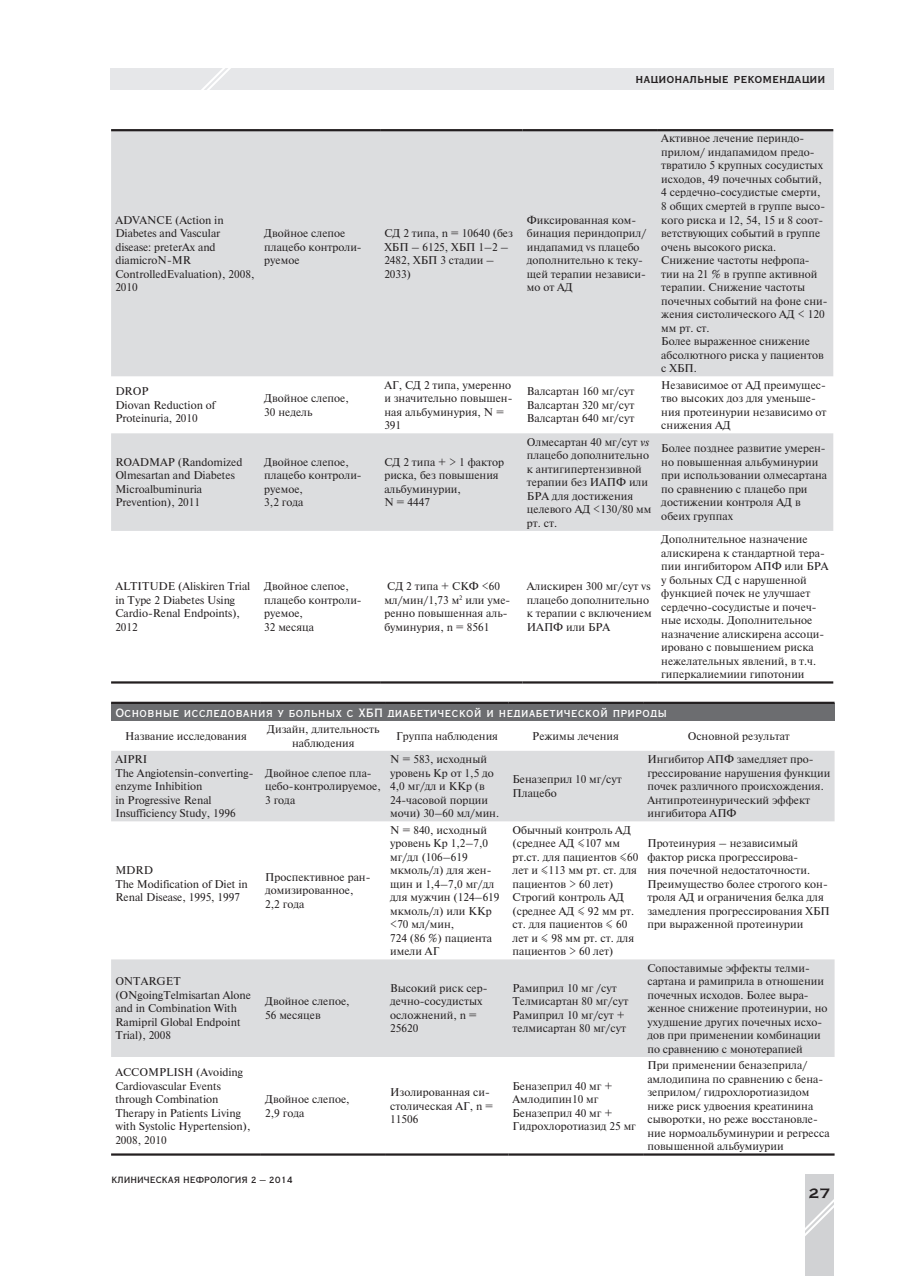
<style>
.page{position:relative;width:915px;height:1276px;background:#fff}
.page>*{position:absolute;margin:0;border:0;box-sizing:border-box;transform-origin:0 0}
.t1{font:700 13.5px "Vacansia Extended C";color:#231f20}
.t2{font:12px "Vacansia Medium C";color:#fff}
.t3{font:700 12px "Vacansia C";color:#231f20}
.t4{font:11.25px/13.5px "Newton";color:#231f20}
.t5{font:9px "Vacansia Medium C";color:#231f20}
.s1{font-style:italic}
</style>
<div class="page">
<div style="left:804px;top:1174px;width:29px;height:102px;background:#d1d2d4"></div>
<div style="left:111px;top:68px;width:722px;height:21px;background:#e6e7e9"></div>
<svg style="left:196px;top:68px;width:42px;height:22px"></svg>
<svg style="left:804px;top:1196px;width:30px;height:48px"></svg>
<svg style="left:111px;top:131px;width:722px;height:400px;background:#e0e1e3"></svg>
<hr style="left:111px;top:129px;width:149px;height:2px;background:#231f20">
<hr style="left:260px;top:129px;width:120px;height:2px;background:#231f20">
<hr style="left:380px;top:129px;width:142px;height:2px;background:#231f20">
<hr style="left:522px;top:129px;width:134px;height:2px;background:#231f20">
<hr style="left:656px;top:129px;width:177px;height:2px;background:#231f20">
<hr style="left:111px;top:681px;width:149px;height:2px;background:#231f20">
<hr style="left:260px;top:681px;width:120px;height:2px;background:#231f20">
<hr style="left:380px;top:681px;width:142px;height:2px;background:#231f20">
<hr style="left:522px;top:681px;width:134px;height:2px;background:#231f20">
<hr style="left:656px;top:681px;width:177px;height:2px;background:#231f20">
<div style="left:111px;top:703px;width:723px;height:18px;background:#6c6d70"></div>
<svg style="left:111px;top:751px;width:723px;height:306px;fill:#dcdddf"></svg>
<hr style="left:111px;top:701px;width:150px;height:3px;background:#231f20">
<hr style="left:261px;top:701px;width:125px;height:3px;background:#231f20">
<hr style="left:386px;top:701px;width:122px;height:3px;background:#231f20">
<hr style="left:508px;top:701px;width:135px;height:3px;background:#231f20">
<hr style="left:643px;top:701px;width:191px;height:3px;background:#231f20">
<hr style="left:111px;top:1153px;width:150px;height:2px;background:#231f20">
<hr style="left:261px;top:1153px;width:125px;height:2px;background:#231f20">
<hr style="left:386px;top:1153px;width:122px;height:2px;background:#231f20">
<hr style="left:508px;top:1153px;width:135px;height:2px;background:#231f20">
<hr style="left:643px;top:1153px;width:191px;height:2px;background:#231f20">
<p class="t3" style="left:635px;top:72px;width:192px">национальные рекомендации</p>
<p class="t4" style="left:115px;top:212px;width:140px">ADVANCE (Action in<br>Diabetes and Vascular disease: preterAx and diamicroN-MR<br>ControlledEvaluation), 2008,<br>2010</p>
<p class="t4" style="left:264px;top:226px;width:99px">Двойное слепое плацебо контроли&shy;руемое</p>
<p class="t4" style="left:384px;top:226px;width:130px">СД 2 типа, n = 10640 (без<br>ХБП – 6125, ХБП 1–2 –<br>2482, ХБП 3 стадии –<br>2033)</p>
<p class="t4" style="left:526px;top:212px;width:121px">Фиксированная ком&shy;бинация периндоприл/ индапамид vs плацебо дополнительно к теку&shy;щей терапии независи&shy;мо от АД</p>
<p class="t4" style="left:661px;top:131px;width:168px">Активное лечение периндо&shy;прилом/ индапамидом предо&shy;твратило 5 крупных сосудистых исходов, 49 почечных событий,<br>4 сердечно-сосудистые смерти,<br>8 общих смертей в группе высо&shy;кого риска и 12, 54, 15 и 8 соот&shy;ветствующих событий в группе очень высокого риска.<br>Снижение частоты нефропа&shy;тии на 21 % в группе активной терапии. Снижение частоты почечных событий на фоне сни&shy;жения систолического АД &lt; 120 мм рт. ст.<br>Более выраженное снижение абсолютного риска у пациентов с ХБП.</p>
<p class="t4" style="left:115px;top:384px;width:103px">DROP<br>Diovan Reduction of<br>Proteinuria, 2010</p>
<p class="t4" style="left:264px;top:391px;width:86px">Двойное слепое,<br>30 недель</p>
<p class="t4" style="left:384px;top:377px;width:130px">АГ, СД 2 типа, умеренно и значительно повышен&shy;ная альбуминурия, N =<br>391</p>
<p class="t4" style="left:526px;top:384px;width:109px;text-align:justify">Валсартан 160 мг/сут Валсартан 320 мг/сут Валсартан 640 мг/сут</p>
<p class="t4" style="left:661px;top:377px;width:167px">Независимое от АД преимущес&shy;тво высоких доз для уменьше&shy;ния протеинурии независимо от снижения АД</p>
<p class="t4" style="left:115px;top:455px;width:128px">ROADMAP (Randomized<br>Olmesartan and Diabetes<br>Microalbuminuria<br>Prevention), 2011</p>
<p class="t4" style="left:264px;top:455px;width:99px">Двойное слепое, плацебо контроли&shy;руемое,<br>3,2 года</p>
<p class="t4" style="left:384px;top:455px;width:121px">СД 2 типа + &gt; 1 фактор риска, без повышения альбуминурии,<br>N = 4447</p>
<p class="t4" style="left:526px;top:435px;width:126px">Олмесартан 40 мг/сут <span class="s1">vs </span>плацебо дополнительно к антигипертензивной терапии без ИАПФ или<br>БРА для достижения целевого АД &lt;130/80 мм рт. ст.</p>
<p class="t4" style="left:661px;top:441px;width:167px">Более позднее развитие умерен&shy;но повышенная альбуминурии при использовании олмесартана по сравнению с плацебо при достижении контроля АД в обеих группах</p>
<p class="t4" style="left:661px;top:532px;width:169px">Дополнительное назначение алискирена к стандартной тера&shy;пии ингибитором АПФ или БРА у больных СД с нарушенной функцией почек не улучшает сердечно-сосудистые и почеч&shy;ные исходы. Дополнительное назначение алискирена ассоци&shy;ировано с повышением риска нежелательных явлений, в т.ч. гиперкалиемиии гипотонии</p>
<p class="t2" style="left:115px;top:705px;width:553px">Основные исследования у больных с ХБП диабетической и недиабетической природы</p>
<p class="t4" style="left:125px;top:729px;width:123px">Название исследования</p>
<p class="t4" style="left:267px;top:722px;width:114px;text-align:center">Дизайн, длительность наблюдения</p>
<p class="t4" style="left:396px;top:729px;width:103px">Группа наблюдения</p>
<p class="t4" style="left:532px;top:729px;width:88px">Режимы лечения</p>
<p class="t4" style="left:687px;top:729px;width:104px">Основной результат</p>
<p class="t4" style="left:115px;top:752px;width:139px">AIPRI<br>The Angiotensin-converting&shy;enzyme Inhibition<br>in Progressive Renal<br>Insufficiency Study, 1996</p>
<p class="t4" style="left:115px;top:579px;width:136px">ALTITUDE (Aliskiren Trial in Type 2 Diabetes Using<br>Cardio-Renal Endpoints),<br>2012</p>
<p class="t4" style="left:264px;top:579px;width:99px">Двойное слепое, плацебо контроли&shy;руемое,<br>32 месяца</p>
<p class="t4" style="left:384px;top:579px;width:127px">СД 2 типа + СКФ &lt;60 мл/мин/1,73 м<sup>2</sup> или уме&shy;ренно повышенная аль&shy;буминурия, n = 8561</p>
<p class="t4" style="left:526px;top:579px;width:126px">Алискирен 300 мг/сут vs плацебо дополнительно к терапии с включением<br>ИАПФ или БРА</p>
<p class="t4" style="left:647px;top:752px;width:184px">Ингибитор АПФ замедляет про&shy;грессирование нарушения функции почек различного происхождения.<br>Антипротеинурический эффект ингибитора АПФ</p>
<p class="t4" style="left:390px;top:752px;width:110px">N = 583, исходный уровень Кр от 1,5 до<br>4,0 мг/дл и ККр (в<br>24-часовой порции мочи) 30–60 мл/мин.</p>
<p class="t4" style="left:265px;top:765px;width:117px">Двойное слепое пла&shy;цебо-контролируемое,<br>3 года</p>
<p class="t4" style="left:512px;top:772px;width:111px">Беназеприл 10 мг/сут<br>Плацебо</p>
<p class="t4" style="left:115px;top:863px;width:134px">MDRD<br>The Modification of Diet in<br>Renal Disease, 1995, 1997</p>
<p class="t4" style="left:265px;top:870px;width:107px">Проспективное ран&shy;домизированное,<br>2,2 года</p>
<p class="t4" style="left:115px;top:974px;width:137px">ONTARGET (ONgoingTelmisartan Alone and in Combination With<br>Ramipril Global Endpoint<br>Trial), 2008</p>
<p class="t4" style="left:265px;top:994px;width:86px">Двойное слепое,<br>56 месяцев</p>
<p class="t4" style="left:390px;top:822px;width:111px">N = 840, исходный уровень Кр 1,2–7,0 мг/дл (106–619 мкмоль/л) для жен&shy;щин и 1,4–7,0 мг/дл для мужчин (124–619 мкмоль/л) или ККр &lt;70 мл/мин,<br>724 (86 %) пациента имели АГ</p>
<p class="t4" style="left:512px;top:822px;width:127px">Обычный контроль АД (среднее АД ≤107 мм рт.ст. для пациентов ≤60 лет и ≤113 мм рт. ст. для пациентов &gt; 60 лет)<br>Строгий контроль АД (среднее АД ≤ 92 мм рт. ст. для пациентов ≤ 60 лет и ≤ 98 мм рт. ст. для пациентов &gt; 60 лет)</p>
<p class="t4" style="left:390px;top:981px;width:99px">Высокий риск сер&shy;дечно-сосудистых осложнений, n =<br>25620</p>
<p class="t4" style="left:512px;top:981px;width:117px">Рамиприл 10 мг /сут<br>Телмисартан 80 мг/сут<br>Рамиприл 10 мг/сут + телмисартан 80 мг/сут</p>
<p class="t4" style="left:115px;top:1065px;width:137px">ACCOMPLISH (Avoiding<br>Cardiovascular Events through Combination<br>Therapy in Patients Living with Systolic Hypertension),<br>2008, 2010</p>
<p class="t4" style="left:265px;top:1092px;width:86px">Двойное слепое,<br>2,9 года</p>
<p class="t4" style="left:390px;top:1085px;width:104px">Изолированная си&shy;столическая АГ, n =<br>11506</p>
<p class="t4" style="left:512px;top:1078px;width:125px">Беназеприл 40 мг +<br>Амлодипин10 мг<br>Беназеприл 40 мг +<br>Гидрохлоротиазид 25 мг</p>
<p class="t4" style="left:647px;top:836px;width:184px">Протеинурия – независимый фактор риска прогрессирова-<br>ния почечной недостаточности.<br>Преимущество более строгого кон&shy;троля АД и ограничения белка для замедления прогрессирования ХБП при выраженной протеинурии</p>
<p class="t4" style="left:647px;top:960px;width:181px">Сопоставимые эффекты телми&shy;сартана и рамиприла в отношении почечных исходов. Более выра&shy;женное снижение протеинурии, но ухудшение других почечных исхо&shy;дов при применении комбинации по сравнению с монотерапией</p>
<p class="t4" style="left:647px;top:1058px;width:184px">При применении беназеприла/ амлодипина по сравнению с бена&shy;зеприлом/ гидрохлоротиазидом ниже риск удвоения креатинина сыворотки, но реже восстановле&shy;ние нормоальбуминурии и регресса повышенной альбумиурии</p>
<p class="t5" style="left:111px;top:1174px;width:183px">КЛИНИЧЕСКАЯ НЕФРОЛОГИЯ 2 – 2014</p>
<p class="t1" style="left:808px;top:1186px;width:23px">27</p>
</div>
